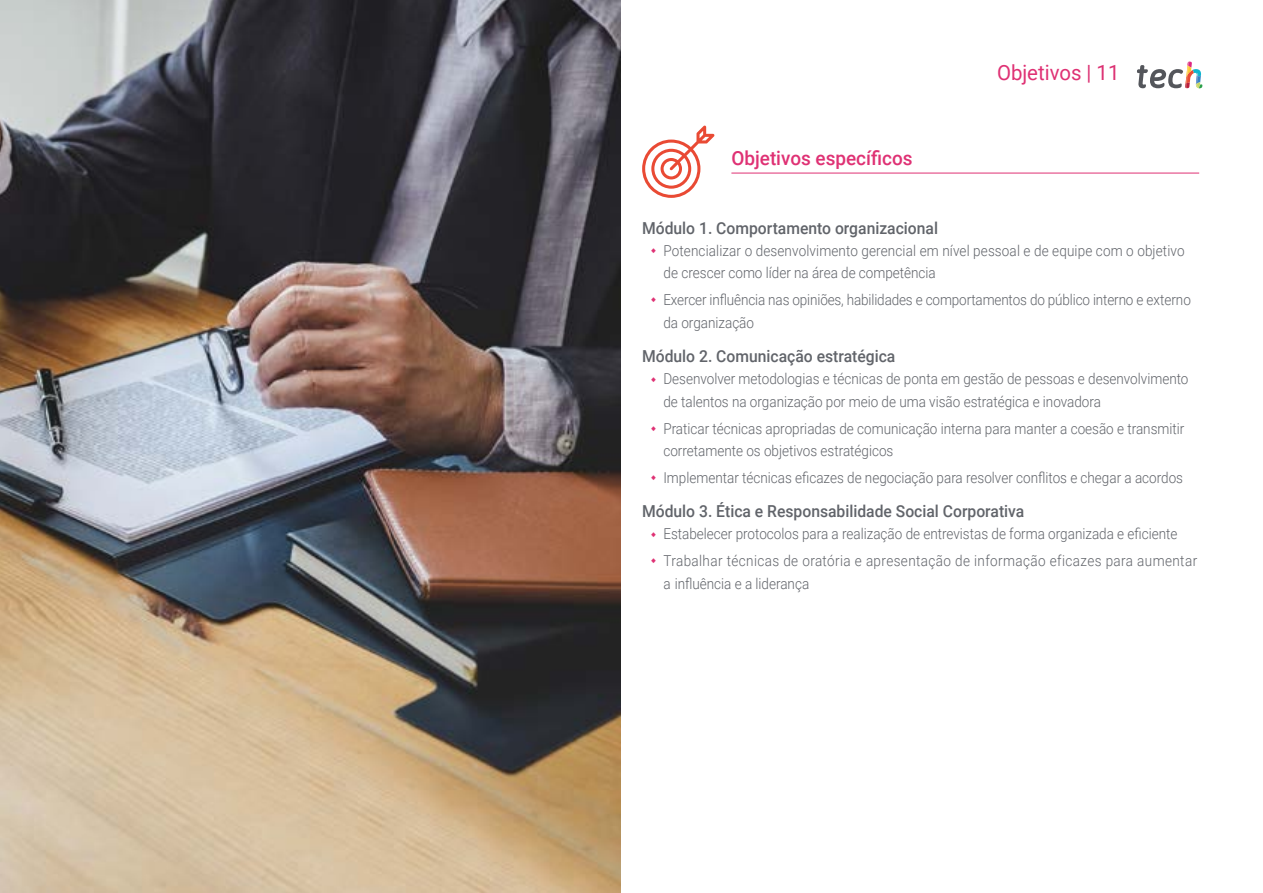
<style>
.page{position:relative;width:1263px;height:893px;background:#fff}
.page>*{position:absolute;margin:0;border:0;box-sizing:border-box;transform-origin:0 0}
.t1{font:21px "Roboto";color:#df3174}
.t2{font:500 19.5px "Roboto";color:#df3174}
.t3{font:500 16.5px "Roboto";color:#61646a;scale:.95 1}
.t4{font:300 15px/22.5px "Roboto";color:#61646a;scale:.9 1}
.s1{color:#dc3072}
</style>
<div class="page">
<img style="left:0;top:0;width:621px;height:893px">
<hr style="left:731px;top:173px;width:468px;height:1px;background:#df3174">
<svg style="left:642px;top:125px;width:72px;height:73px"></svg>
<svg style="left:1137px;top:62px;width:65px;height:27px"></svg>
<h2 class="t2" style="left:731px;top:144px;width:183px">Objetivos específicos</h2>
<h1 class="t1" style="left:997px;top:57px;width:124px">Objetivos <span class="s1">| 11</span></h1>
<p class="t3" style="left:642px;top:216px;width:313px">Módulo 1. Comportamento organizacional</p>
<p class="t4" style="left:663px;top:239px;width:581px">Potencializar o desenvolvimento gerencial em nível pessoal e de equipe com o objetivo de crescer como líder na área de competência</p>
<p class="t4" style="left:663px;top:288px;width:588px">Exercer influência nas opiniões, habilidades e comportamentos do público interno e externo da organização</p>
<p class="t3" style="left:642px;top:344px;width:268px">Módulo 2. Comunicação estratégica</p>
<p class="t4" style="left:663px;top:367px;width:585px">Desenvolver metodologias e técnicas de ponta em gestão de pessoas e desenvolvimento de talentos na organização por meio de uma visão estratégica e inovadora</p>
<p class="t4" style="left:663px;top:416px;width:580px">Praticar técnicas apropriadas de comunicação interna para manter a coesão e transmitir corretamente os objetivos estratégicos</p>
<p class="t4" style="left:663px;top:466px;width:579px">Implementar técnicas eficazes de negociação para resolver conflitos e chegar a acordos</p>
<p class="t3" style="left:642px;top:500px;width:404px">Módulo 3. Ética e Responsabilidade Social Corporativa</p>
<p class="t4" style="left:663px;top:520px;width:595px;line-height:26.7px">Estabelecer protocolos para a realização de entrevistas de forma organizada e eficiente<br>Trabalhar técnicas de oratória e apresentação de informação eficazes para aumentar</p>
<p class="t4" style="left:663px;top:572px;width:164px">a influência e a liderança</p>
</div>
